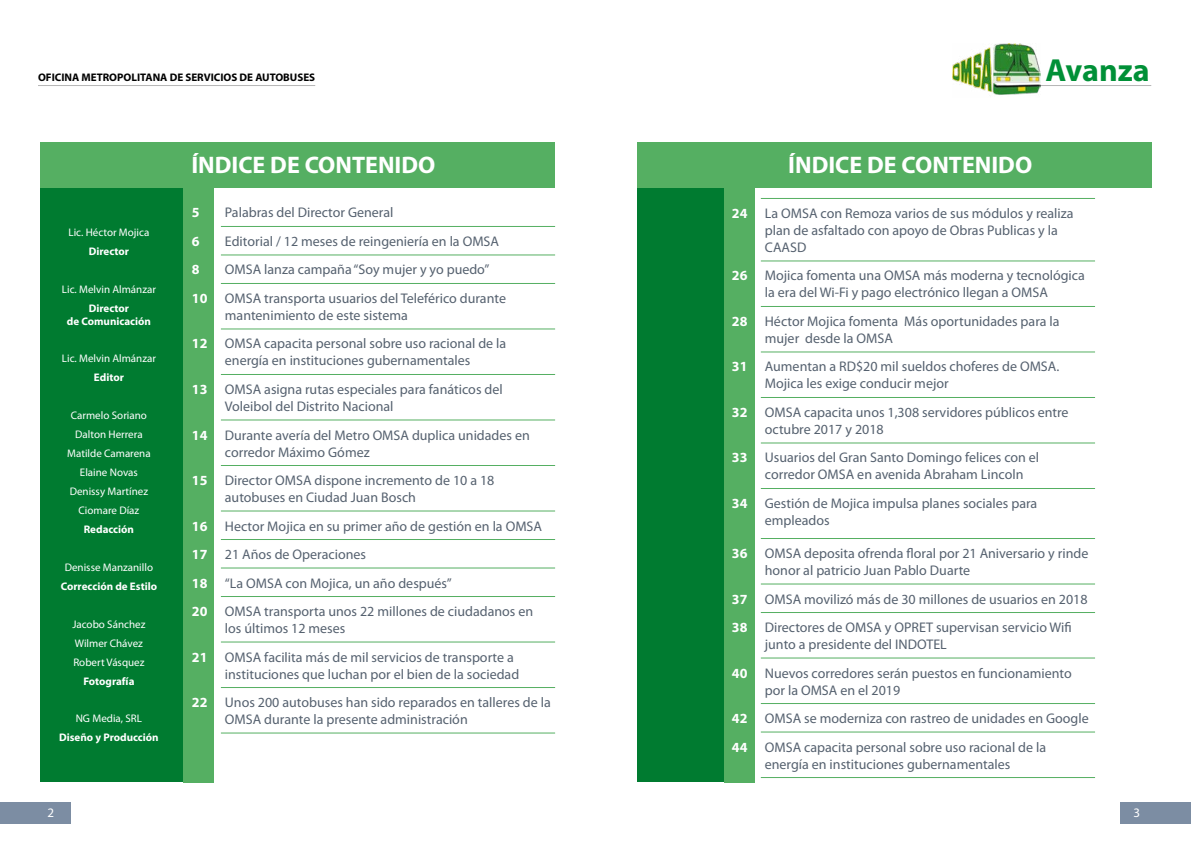
<style>
.page{position:relative;width:1191px;height:842px;background:#fff}
.page>*{position:absolute;margin:0;border:0;box-sizing:border-box;transform-origin:0 0}
.t1{font:700 32px "Myriad Pro";color:#009037}
.t2{font:700 24px "Myriad Pro";color:#fff}
.t3{font:14px/28.5px "Myriad Pro";color:#55616f}
.t4{font:700 14px "Myriad Pro";color:#fff}
.t5{font:13px "Myriad Pro";color:#fff}
.t6{font:11px/18.9px "Myriad Pro";color:#fff;text-align:center}
.t7{font:700 11px/13px "Myriad Pro";color:#fff;text-align:center}
.t8{font:700 11px "Myriad Pro";color:#000}
.s1{font-weight:700;color:#fff}
</style>
<div class="page">
<div style="left:40px;top:187px;width:174px;height:595px;background:#007b30"></div>
<div style="left:637px;top:187px;width:87px;height:595px;background:#007b30"></div>
<div style="left:183px;top:173px;width:31px;height:609px;background:#55af62"></div>
<div style="left:724px;top:173px;width:30px;height:609px;background:#55af62"></div>
<hr style="left:221px;top:226px;width:334px;height:1px;background:#55af62">
<hr style="left:221px;top:254px;width:334px;height:1px;background:#55af62">
<hr style="left:221px;top:283px;width:334px;height:1px;background:#55af62">
<hr style="left:221px;top:328px;width:334px;height:1px;background:#55af62">
<hr style="left:221px;top:374px;width:334px;height:1px;background:#55af62">
<hr style="left:221px;top:419px;width:334px;height:1px;background:#55af62">
<hr style="left:221px;top:465px;width:334px;height:1px;background:#55af62">
<hr style="left:221px;top:510px;width:334px;height:1px;background:#55af62">
<hr style="left:221px;top:539px;width:334px;height:1px;background:#55af62">
<hr style="left:221px;top:567px;width:334px;height:1px;background:#55af62">
<hr style="left:221px;top:596px;width:334px;height:1px;background:#55af62">
<hr style="left:221px;top:641px;width:334px;height:1px;background:#55af62">
<hr style="left:221px;top:687px;width:334px;height:1px;background:#55af62">
<hr style="left:221px;top:732px;width:334px;height:1px;background:#55af62">
<div style="left:40px;top:142px;width:514px;height:45px;background:#55af62"></div>
<div style="left:637px;top:142px;width:514px;height:45px;background:#55af62"></div>
<hr style="left:761px;top:198px;width:334px;height:1px;background:#55af62">
<hr style="left:761px;top:260px;width:334px;height:1px;background:#55af62">
<hr style="left:761px;top:306px;width:334px;height:1px;background:#55af62">
<hr style="left:761px;top:351px;width:334px;height:1px;background:#55af62">
<hr style="left:761px;top:397px;width:334px;height:1px;background:#55af62">
<hr style="left:761px;top:442px;width:334px;height:1px;background:#55af62">
<hr style="left:761px;top:488px;width:334px;height:1px;background:#55af62">
<hr style="left:761px;top:538px;width:334px;height:1px;background:#55af62">
<hr style="left:761px;top:583px;width:334px;height:1px;background:#55af62">
<hr style="left:761px;top:612px;width:334px;height:1px;background:#55af62">
<hr style="left:761px;top:657px;width:334px;height:1px;background:#55af62">
<hr style="left:761px;top:703px;width:334px;height:1px;background:#55af62">
<hr style="left:761px;top:731px;width:334px;height:1px;background:#55af62">
<hr style="left:761px;top:777px;width:334px;height:1px;background:#55af62">
<hr style="left:1038px;top:85px;width:113px;height:1px;background:#000">
<hr style="left:38px;top:85px;width:277px;height:1px;background:#000">
<div style="left:0;top:802px;width:71px;height:21px;background:#7c8da3"></div>
<div style="left:1120px;top:802px;width:71px;height:21px;background:#7c8da3"></div>
<img style="left:952px;top:44px;width:88px;height:51px">
<p class="t8" style="left:38px;top:70px;width:279px">OFICINA METROPOLITANA DE SERVICIOS DE AUTOBUSES</p>
<h1 class="t1" style="left:1045px;top:49px;width:106px">Avanza</h1>
<p class="t6" style="left:68px;top:222px;width:82px">Lic. Héctor Mojica</p>
<p class="t7" style="left:89px;top:244px;width:42px">Director</p>
<p class="t6" style="left:62px;top:279px;width:95px">Lic. Melvin Almánzar</p>
<p class="t7" style="left:67px;top:301px;width:86px">Director<br>de Comunicación</p>
<p class="t6" style="left:62px;top:349px;width:95px">Lic. Melvin Almánzar</p>
<p class="t7" style="left:94px;top:371px;width:31px">Editor</p>
<p class="t6" style="left:67px;top:406px;width:85px">Carmelo Soriano<br>Dalton Herrera<br>Matilde Camarena<br>Elaine Novas<br>Denissy Martínez<br>Ciomare Díaz</p>
<p class="t7" style="left:84px;top:522px;width:52px">Redacción</p>
<p class="t6" style="left:65px;top:557px;width:90px">Denisse Manzanillo</p>
<p class="t7" style="left:61px;top:579px;width:98px">Corrección de Estilo</p>
<p class="t6" style="left:72px;top:614px;width:75px;text-align:left">Jacobo Sánchez<br>Wilmer Chávez<br>Robert Vásquez</p>
<p class="t7" style="left:83px;top:674px;width:53px">Fotografía</p>
<p class="t6" style="left:76px;top:709px;width:68px">NG Media, SRL</p>
<p class="t7" style="left:59px;top:731px;width:101px">Diseño y Producción</p>
<h2 class="t2" style="left:191px;top:149px;width:245px">ÍNDICE DE CONTENIDO</h2>
<h2 class="t2" style="left:788px;top:149px;width:245px">ÍNDICE DE CONTENIDO</h2>
<p class="t3" style="left:765px;top:205px;width:310px;line-height:17px;text-indent:-33px"><span class="s1">24</span> La OMSA con Remoza varios de sus módulos y realiza plan de asfaltado con apoyo de Obras Publicas y la<br>CAASD</p>
<p class="t3" style="left:732px;top:267px;width:354px;line-height:17px;text-align:center"><span class="s1">26</span> Mojica fomenta una OMSA más moderna y tecnológica la era del Wi-Fi y pago electrónico llegan a OMSA</p>
<p class="t3" style="left:765px;top:313px;width:296px;line-height:17px;text-indent:-33px"><span class="s1">28</span> Héctor Mojica fomenta Más oportunidades para la mujer desde la OMSA</p>
<p class="t3" style="left:765px;top:358px;width:296px;line-height:17px;text-indent:-33px"><span class="s1">31</span> Aumentan a RD$20 mil sueldos choferes de OMSA.<br>Mojica les exige conducir mejor</p>
<p class="t3" style="left:765px;top:404px;width:305px;line-height:17px;text-indent:-33px"><span class="s1">32</span> OMSA capacita unos 1,308 servidores públicos entre octubre 2017 y 2018</p>
<p class="t3" style="left:765px;top:449px;width:276px;line-height:17px;text-indent:-33px"><span class="s1">33</span> Usuarios del Gran Santo Domingo felices con el corredor OMSA en avenida Abraham Lincoln</p>
<p class="t3" style="left:765px;top:495px;width:274px;line-height:17px;text-indent:-33px"><span class="s1">34</span> Gestión de Mojica impulsa planes sociales para empleados</p>
<p class="t3" style="left:765px;top:545px;width:325px;line-height:17px;text-indent:-33px"><span class="s1">36</span> OMSA deposita ofrenda floral por 21 Aniversario y rinde honor al patricio Juan Pablo Duarte</p>
<p class="t3" style="left:732px;top:584px;width:357px"><span class="s1">37</span> OMSA movilizó más de 30 millones de usuarios en 2018<br><span class="s1">38</span> Directores de OMSA y OPRET supervisan servicio Wifi</p>
<p class="t3" style="left:732px;top:630px;width:341px;text-indent:33px">junto a presidente del INDOTEL<br><span class="s1">40</span> Nuevos corredores serán puestos en funcionamiento</p>
<p class="t3" style="left:732px;top:675px;width:358px;text-indent:33px">por la OMSA en el 2019<br><span class="s1">42</span> OMSA se moderniza con rastreo de unidades en Google<br><span class="s1">44</span> OMSA capacita personal sobre uso racional de la</p>
<p class="t3" style="left:765px;top:749px;width:247px">energía en instituciones gubernamentales</p>
<p class="t4" style="left:192px;top:204px;width:9px">5</p>
<p class="t3" style="left:225px;top:198px;width:170px">Palabras del Director General</p>
<p class="t4" style="left:192px;top:232px;width:9px">6</p>
<p class="t3" style="left:225px;top:227px;width:276px">Editorial / 12 meses de reingeniería en la OMSA</p>
<p class="t4" style="left:192px;top:261px;width:9px">8</p>
<p class="t3" style="left:192px;top:255px;width:315px;text-indent:33px">OMSA lanza campaña “Soy mujer y yo puedo”<br><span class="s1">10</span> OMSA transporta usuarios del Teleférico durante</p>
<p class="t3" style="left:192px;top:301px;width:316px;text-indent:33px">mantenimiento de este sistema<br><span class="s1">12</span> OMSA capacita personal sobre uso racional de la</p>
<p class="t3" style="left:192px;top:346px;width:312px;text-align:center">energía en instituciones gubernamentales<br><span class="s1">13</span> OMSA asigna rutas especiales para fanáticos del</p>
<p class="t3" style="left:192px;top:392px;width:339px;text-indent:33px">Voleibol del Distrito Nacional<br><span class="s1">14</span> Durante avería del Metro OMSA duplica unidades en</p>
<p class="t3" style="left:192px;top:437px;width:304px;text-indent:33px">corredor Máximo Gómez<br><span class="s1">15</span> Director OMSA dispone incremento de 10 a 18</p>
<p class="t3" style="left:192px;top:483px;width:351px;text-indent:33px">autobuses en Ciudad Juan Bosch<br><span class="s1">16</span> Hector Mojica en su primer año de gestión en la OMSA <span class="s1">17</span> 21 Años de Operaciones<br><span class="s1">18</span> “La OMSA con Mojica, un año después”<br><span class="s1">20</span> OMSA transporta unos 22 millones de ciudadanos en</p>
<p class="t3" style="left:192px;top:614px;width:323px;text-indent:33px">los últimos 12 meses<br><span class="s1">21</span> OMSA facilita más de mil servicios de transporte a</p>
<p class="t3" style="left:192px;top:659px;width:360px;text-align:center">instituciones que luchan por el bien de la sociedad<br><span class="s1">22</span> Unos 200 autobuses han sido reparados en talleres de la</p>
<p class="t3" style="left:225px;top:705px;width:244px">OMSA durante la presente administración</p>
<p class="t5" style="left:47px;top:804px;width:8px">2</p>
<p class="t5" style="left:1133px;top:804px;width:8px">3</p>
</div>
